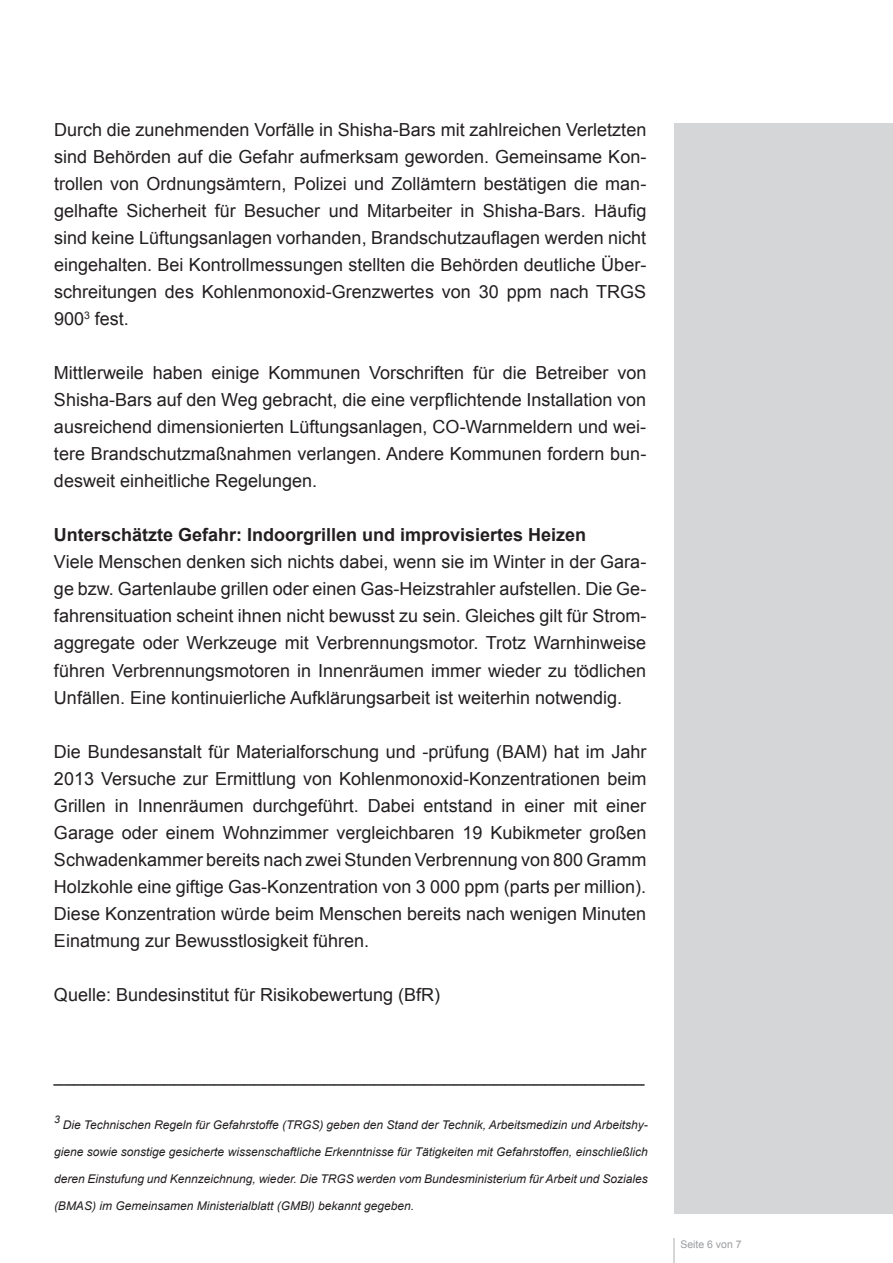
<style>
.page{position:relative;width:893px;height:1263px;background:#fff}
.page>*{position:absolute;margin:0;border:0;box-sizing:border-box;transform-origin:0 0}
.t1{font:18px/27px "Arial";color:#231f20;text-align:justify}
.t2{font:700 18px "Arial";color:#231f20}
.t3{font:italic 12px "Arial";color:#231f20}
.t4{font:10.5px "Arial";color:#999b9e}
.t5{font:italic 10.5px "Arial";color:#231f20}
</style>
<div class="page">
<svg style="left:674px;top:1239px;width:1px;height:24px"></svg>
<div style="left:674px;top:123px;width:219px;height:1091px;background:#d5d6d8"></div>
<p class="t1" style="left:54px;top:117px;width:594px">Durch die zunehmenden Vorfälle in Shisha-Bars mit zahlreichen Verletzten sind Behörden auf die Gefahr aufmerksam geworden. Gemeinsame Kon&shy;trollen von Ordnungsämtern, Polizei und Zollämtern bestätigen die man&shy;gelhafte Sicherheit für Besucher und Mitarbeiter in Shisha-Bars. Häufig sind keine Lüftungsanlagen vorhanden, Brandschutzauflagen werden nicht eingehalten. Bei Kontrollmessungen stellten die Behörden deutliche Über&shy;schreitungen des Kohlenmonoxid-Grenzwertes von 30 ppm nach TRGS 900<sup>3</sup> fest.</p>
<p class="t1" style="left:54px;top:360px;width:594px">Mittlerweile haben einige Kommunen Vorschriften für die Betreiber von Shisha-Bars auf den Weg gebracht, die eine verpflichtende Installation von ausreichend dimensionierten Lüftungsanlagen, CO-Warnmeldern und wei&shy;tere Brandschutzmaßnahmen verlangen. Andere Kommunen fordern bun&shy;desweit einheitliche Regelungen.</p>
<p class="t2" style="left:54px;top:523px;width:534px">Unterschätzte Gefahr: Indoorgrillen und improvisiertes Heizen</p>
<p class="t1" style="left:54px;top:549px;width:594px">Viele Menschen denken sich nichts dabei, wenn sie im Winter in der Gara&shy;ge bzw. Gartenlaube grillen oder einen Gas-Heizstrahler aufstellen. Die Ge&shy;fahrensituation scheint ihnen nicht bewusst zu sein. Gleiches gilt für Strom&shy;aggregate oder Werkzeuge mit Verbrennungsmotor. Trotz Warnhinweise führen Verbrennungsmotoren in Innenräumen immer wieder zu tödlichen Unfällen. Eine kontinuierliche Aufklärungsarbeit ist weiterhin notwendig.</p>
<p class="t1" style="left:54px;top:738px;width:594px">Die Bundesanstalt für Materialforschung und -prüfung (BAM) hat im Jahr 2013 Versuche zur Ermittlung von Kohlenmonoxid-Konzentrationen beim Grillen in Innenräumen durchgeführt. Dabei entstand in einer mit einer Garage oder einem Wohnzimmer vergleichbaren 19 Kubikmeter großen Schwadenkammer bereits nach zwei Stunden Verbrennung von 800 Gramm Holzkohle eine giftige Gas-Konzentration von 3 000 ppm (parts per million).<br>Diese Konzentration würde beim Menschen bereits nach wenigen Minuten Einatmung zur Bewusstlosigkeit führen.</p>
<p class="t1" style="left:54px;top:981px;width:388px">Quelle: Bundesinstitut für Risikobewertung (BfR)</p>
<p class="t1" style="left:54px;top:1062px;width:592px">___________________________________________________________</p>
<p class="t5" style="left:54px;top:1112px;width:7px">3</p>
<p class="t3" style="left:63px;top:1117px;width:586px">Die Technischen Regeln für Gefahrstoffe (TRGS) geben den Stand der Technik, Arbeitsmedizin und Arbeitshy-</p>
<p class="t3" style="left:54px;top:1144px;width:595px">giene sowie sonstige gesicherte wissenschaftliche Erkenntnisse für Tätigkeiten mit Gefahrstoffen, einschließlich</p>
<p class="t3" style="left:54px;top:1171px;width:595px">deren Einstufung und Kennzeichnung, wieder. Die TRGS werden vom Bundesministerium für Arbeit und Soziales</p>
<p class="t3" style="left:54px;top:1198px;width:362px">(BMAS) im Gemeinsamen Ministerialblatt (GMBl) bekannt gegeben.</p>
<p class="t4" style="left:680px;top:1237px;width:63px">Seite 6 von 7</p>
</div>
